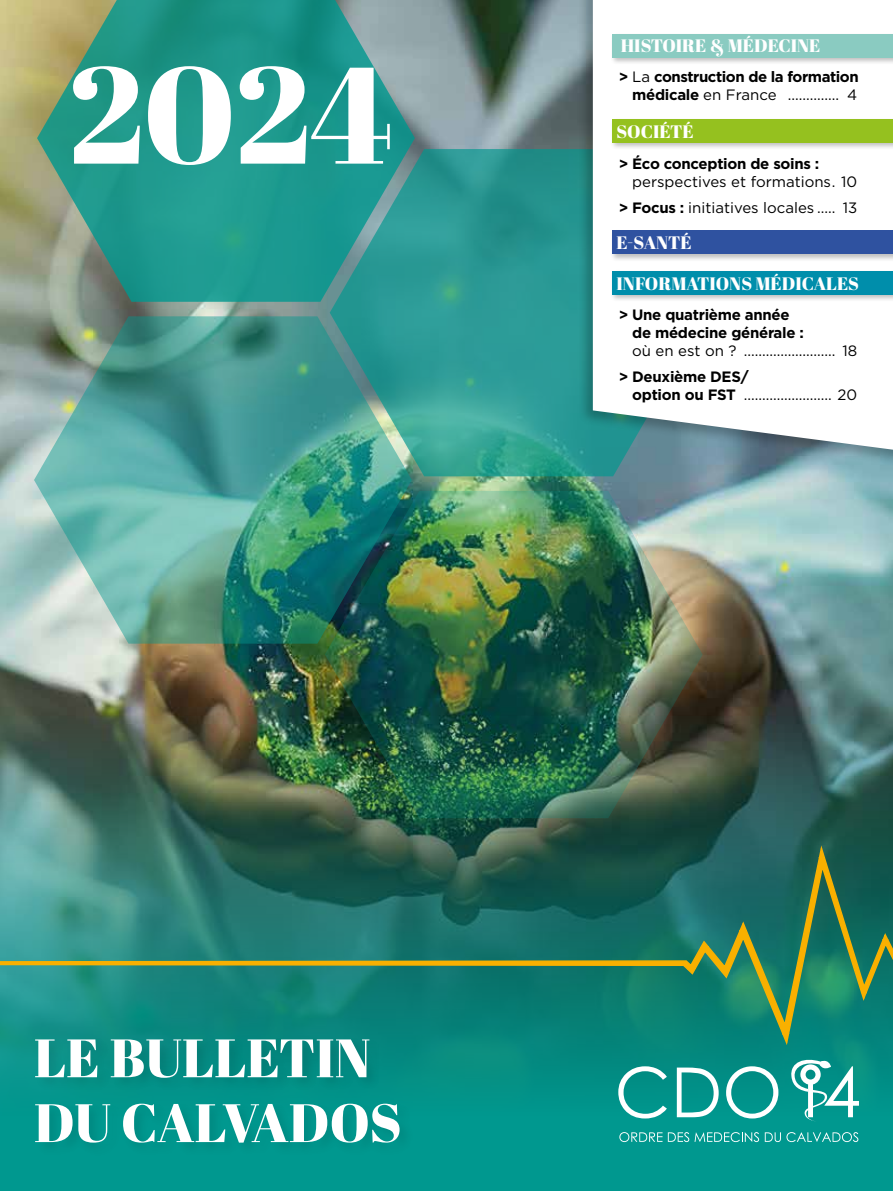
<style>
.page{position:relative;width:893px;height:1191px;background:#fff}
.page>*{position:absolute;margin:0;border:0;box-sizing:border-box;transform-origin:0 0}
.t1{font:137.1px "Abril Fatface";color:#fff}
.t2{font:54px/64.8px "Abril Fatface";color:#fff}
.t3{font:18px "Abril Fatface";color:#fff}
.t4{font:15px/26.5px "Gotham";color:#000;text-align:right}
.t5{font:700 15px/18px "Gotham";letter-spacing:-.02em;color:#000;text-align:right}
.s1{font-weight:400}
.s2{font-weight:700}
</style>
<div class="page">
<img style="left:0;top:0;width:893px;height:716px">
<img style="left:0;top:716px;width:893px;height:475px">
<img style="left:34px;top:316px;width:378px;height:327px">
<img style="left:325px;top:491px;width:378px;height:327px">
<svg style="left:330px;top:149px;width:378px;height:327px;background:#339b94"></svg>
<svg style="left:37px;top:0;width:378px;height:302px;background:#35998b"></svg>
<div style="left:578px;top:0;width:315px;height:468px;background:#000;opacity:.25"></div>
<svg style="left:593px;top:0;width:300px;height:450px"></svg>
<div style="left:33px;top:1036px;width:381px;height:122px;background:#000;opacity:.1"></div>
<svg style="left:618px;top:1066px;width:49px;height:52px"></svg>
<svg style="left:677px;top:1067px;width:42px;height:50px"></svg>
<svg style="left:726px;top:1066px;width:52px;height:52px"></svg>
<svg style="left:619px;top:1132px;width:43px;height:10px"></svg>
<svg style="left:668px;top:1132px;width:91px;height:10px"></svg>
<svg style="left:765px;top:1132px;width:93px;height:10px"></svg>
<svg style="left:790px;top:1056px;width:69px;height:65px"></svg>
<svg style="left:0;top:842px;width:893px;height:205px;background:#247a6a"></svg>
<div style="left:611px;top:117px;width:282px;height:33px;background:#000;opacity:.25"></div>
<div style="left:612px;top:119px;width:281px;height:24px;background:#95c11f"></div>
<div style="left:611px;top:32px;width:282px;height:33px;background:#000;opacity:.25"></div>
<div style="left:612px;top:34px;width:281px;height:23px;background:#8acbc1"></div>
<div style="left:611px;top:229px;width:282px;height:33px;background:#000;opacity:.25"></div>
<div style="left:612px;top:231px;width:281px;height:23px;background:#2f52a0"></div>
<div style="left:611px;top:269px;width:282px;height:33px;background:#000;opacity:.25"></div>
<div style="left:612px;top:271px;width:281px;height:23px;background:#008eab"></div>
<h1 class="t1" style="left:68px;top:19px;width:326px">2024</h1>
<p class="t3" style="left:621px;top:33px;width:201px">HISTOIRE &amp; MÉDECINE</p>
<p class="t5" style="left:619px;top:67px;width:242px">&gt; <span class="s1">La</span> construction de la formation médicale <span class="s1">en France .............. 4</span></p>
<p class="t3" style="left:617px;top:119px;width:79px">SOCIÉTÉ</p>
<p class="t5" style="left:619px;top:154px;width:202px">&gt; Éco conception de soins :</p>
<p class="t4" style="left:619px;top:168px;width:240px">perspectives et formations. 10<br><span class="s2">&gt; Focus :</span> initiatives locales ..... 13</p>
<p class="t3" style="left:617px;top:230px;width:77px">E-SANTÉ</p>
<p class="t3" style="left:617px;top:270px;width:244px">INFORMATIONS MÉDICALES</p>
<p class="t5" style="left:632px;top:305px;width:173px;text-align:left;text-indent:-14px">&gt; Une quatrième année de médecine générale :</p>
<p class="t4" style="left:632px;top:337px;width:227px">où en est on ? ......................... 18</p>
<p class="t4" style="left:632px;top:368px;width:227px;line-height:18px;text-align:left;text-indent:-14px"><span class="s2">&gt; Deuxième DES/<br>option ou FST</span> ........................ 20</p>
<h2 class="t2" style="left:34px;top:1024px;width:369px">LE BULLETIN<br>DU CALVADOS</h2>
</div>
